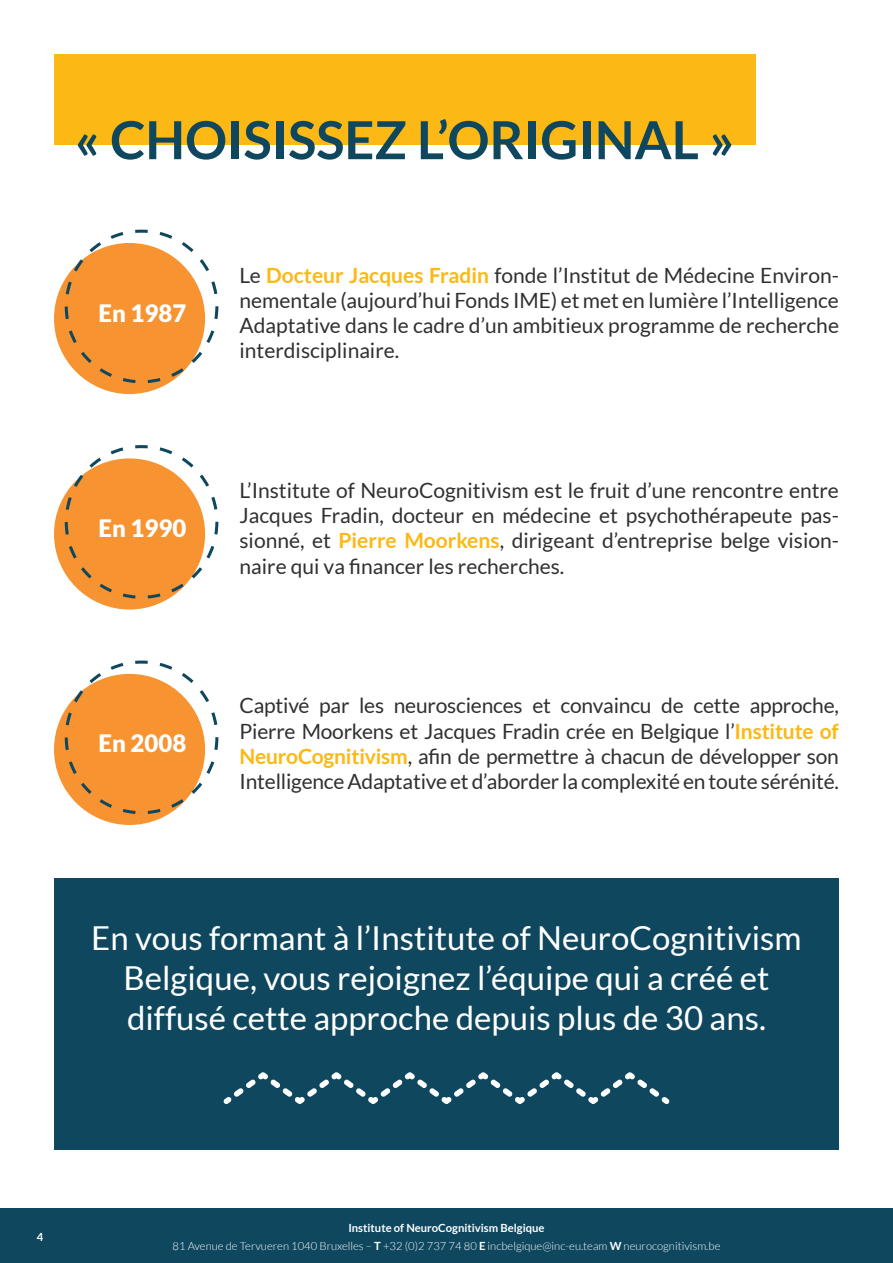
<style>
.page{position:relative;width:893px;height:1263px;background:#fff}
.page>*{position:absolute;margin:0;border:0;box-sizing:border-box;transform-origin:0 0}
.t1{font:700 52.5px "Lato";color:#0e475e}
.t2{font:33px/39.6px "Lato";color:#fff;text-align:center}
.t3{font:900 24px "Lato";color:#fff}
.t4{font:21px/25.2px "Lato";color:#312f30;text-align:justify}
.t5{font:300 11.25px/18px "Lato";color:#fff;text-align:center}
.t6{font:700 11.25px "Lato";color:#fff}
.s1{font-weight:700;color:#fcb814}
.s2{font-weight:700}
</style>
<div class="page">
<div style="left:0;top:1209px;width:893px;height:54px;background:#0e475e"></div>
<div style="left:54px;top:54px;width:702px;height:91px;background:#fcb814"></div>
<div style="left:54px;top:243px;width:151px;height:151px;background:#f79330;border-radius:50%"></div>
<svg style="left:65px;top:230px;width:153px;height:153px"></svg>
<div style="left:54px;top:458px;width:151px;height:151px;background:#f79330;border-radius:50%"></div>
<svg style="left:65px;top:445px;width:153px;height:153px"></svg>
<div style="left:54px;top:674px;width:151px;height:151px;background:#f79330;border-radius:50%"></div>
<svg style="left:65px;top:660px;width:153px;height:154px"></svg>
<div style="left:54px;top:878px;width:785px;height:272px;background:#0e475e"></div>
<svg style="left:223px;top:1072px;width:447px;height:32px"></svg>
<p class="t1" style="left:75px;top:110px;width:661px">« CHOISISSEZ L’ORIGINAL »</p>
<p class="t3" style="left:98px;top:299px;width:89px">En 1987</p>
<p class="t3" style="left:98px;top:514px;width:89px">En 1990</p>
<p class="t3" style="left:98px;top:729px;width:89px">En 2008</p>
<p class="t4" style="left:240px;top:262px;width:601px">Le <span class="s1">Docteur Jacques Fradin</span> fonde l’Institut de Médecine Environ&shy;nementale (aujourd’hui Fonds IME) et met en lumière l’Intelligence Adaptative dans le cadre d’un ambitieux programme de recherche interdisciplinaire.</p>
<p class="t4" style="left:240px;top:478px;width:601px">L’Institute of NeuroCognitivism est le fruit d’une rencontre entre Jacques Fradin, docteur en médecine et psychothérapeute pas&shy;sionné, et <span class="s1">Pierre Moorkens</span>, dirigeant d’entreprise belge vision&shy;naire qui va financer les recherches.</p>
<p class="t4" style="left:240px;top:693px;width:601px">Captivé par les neurosciences et convaincu de cette approche, Pierre Moorkens et Jacques Fradin crée en Belgique l’<span class="s1">Institute of NeuroCognitivism</span>, afin de permettre à chacun de développer son Intelligence Adaptative et d’aborder la complexité en toute sérénité.</p>
<p class="t2" style="left:91px;top:918px;width:712px">En vous formant à l’Institute of NeuroCognitivism<br>Belgique, vous rejoignez l’équipe qui a créé et diffusé cette approche depuis plus de 30 ans.</p>
<p class="t6" style="left:37px;top:1230px;width:8px">4</p>
<p class="t5" style="left:173px;top:1218px;width:549px"><span class="s2">Institute of NeuroCognitivism Belgique<br></span>81 Avenue de Tervueren 1040 Bruxelles – <span class="s2">T</span> +32 (0)2 737 74 80 <span class="s2">E</span> incbelgique@inc-eu.team <span class="s2">W</span> neurocognitivism.be</p>
</div>
